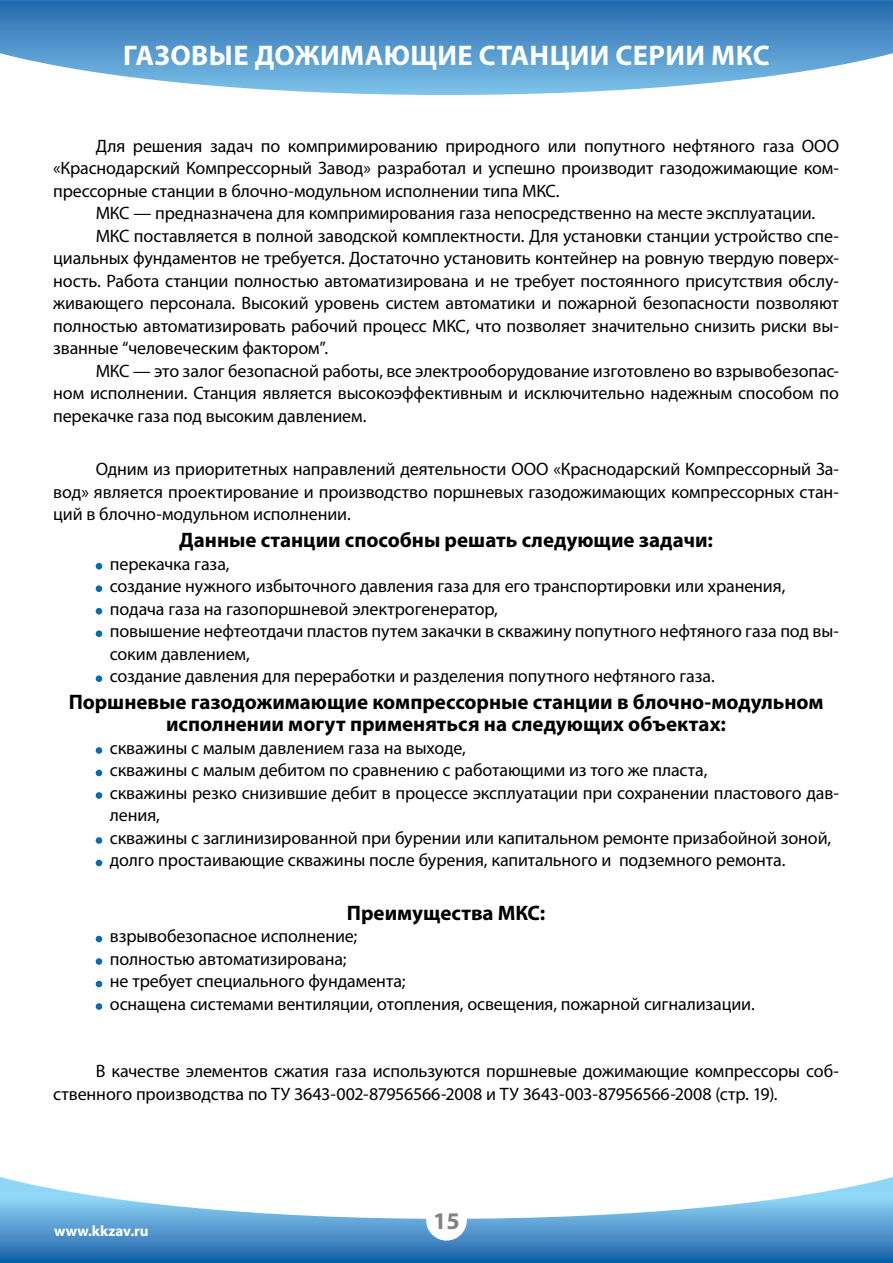
<style>
.page{position:relative;width:893px;height:1263px;background:#fff}
.page>*{position:absolute;margin:0;border:0;box-sizing:border-box;transform-origin:0 0}
.t1{font:700 28.5px "Myriad Pro";letter-spacing:.015em;color:#fff}
.t2{font:700 24px "Myriad Pro";color:#808285}
.t3{font:700 21px/22.5px "Myriad Pro";color:#000;text-align:center}
.t4{font:18px/22.5px "Myriad Pro";letter-spacing:-.005em;color:#000}
.t5{font:700 15px "Myriad Pro";color:#fff}
</style>
<div class="page">
<svg style="left:0;top:0;width:892px;height:95px;background:#639fcf"></svg>
<svg style="left:0;top:1177px;width:892px;height:86px"></svg>
<div style="left:426px;top:1200px;width:41px;height:40px;background:#fff;border-radius:50%"></div>
<svg style="left:892px;top:0;width:1px;height:54px"></svg>
<svg style="left:892px;top:1177px;width:1px;height:86px"></svg>
<svg style="left:96px;top:563px;width:6px;height:6px"></svg>
<div style="left:96px;top:585px;width:6px;height:7px;background:#006eab;border-radius:50%"></div>
<svg style="left:96px;top:608px;width:6px;height:6px"></svg>
<div style="left:96px;top:630px;width:6px;height:7px;background:#006eab;border-radius:50%"></div>
<div style="left:96px;top:675px;width:6px;height:7px;background:#006eab;border-radius:50%"></div>
<div style="left:96px;top:747px;width:6px;height:7px;background:#006eab;border-radius:50%"></div>
<svg style="left:96px;top:770px;width:6px;height:6px"></svg>
<div style="left:96px;top:792px;width:6px;height:7px;background:#006eab;border-radius:50%"></div>
<div style="left:96px;top:837px;width:6px;height:7px;background:#006eab;border-radius:50%"></div>
<svg style="left:96px;top:860px;width:6px;height:6px"></svg>
<svg style="left:96px;top:936px;width:6px;height:6px"></svg>
<div style="left:96px;top:958px;width:6px;height:7px;background:#006eab;border-radius:50%"></div>
<svg style="left:96px;top:981px;width:6px;height:6px"></svg>
<div style="left:96px;top:1003px;width:6px;height:7px;background:#006eab;border-radius:50%"></div>
<h1 class="t1" style="left:123px;top:36px;width:648px">ГАЗОВЫЕ ДОЖИМАЮЩИЕ СТАНЦИИ СЕРИИ МКС</h1>
<p class="t4" style="left:53px;top:134px;width:787px;text-align:justify;text-indent:43px">Для решения задач по компримированию природного или попутного нефтяного газа ООО «Краснодарский Компрессорный Завод» разработал и успешно производит газодожимающие ком&shy;прессорные станции в блочно-модульном исполнении типа МКС.</p>
<p class="t4" style="left:96px;top:202px;width:721px">МКС — предназначена для компримирования газа непосредственно на месте эксплуатации.</p>
<p class="t4" style="left:96px;top:224px;width:745px">МКС поставляется в полной заводской комплектности. Для установки станции устройство спе-</p>
<p class="t4" style="left:53px;top:247px;width:787px">циальных фундаментов не требуется. Достаточно установить контейнер на ровную твердую поверх-</p>
<p class="t4" style="left:53px;top:269px;width:787px">ность. Работа станции полностью автоматизирована и не требует постоянного присутствия обслу-</p>
<p class="t4" style="left:53px;top:292px;width:787px">живающего персонала. Высокий уровень систем автоматики и пожарной безопасности позволяют</p>
<p class="t4" style="left:53px;top:314px;width:787px">полностью автоматизировать рабочий процесс МКС, что позволяет значительно снизить риски вы-</p>
<p class="t4" style="left:53px;top:337px;width:277px">званные “человеческим фактором”.</p>
<p class="t4" style="left:96px;top:359px;width:745px">МКС — это залог безопасной работы, все электрооборудование изготовлено во взрывобезопас-</p>
<p class="t4" style="left:53px;top:382px;width:787px">ном исполнении. Станция является высокоэффективным и исключительно надежным способом по</p>
<p class="t4" style="left:53px;top:404px;width:315px">перекачке газа под высоким давлением.</p>
<p class="t4" style="left:53px;top:458px;width:787px;text-align:justify;text-indent:43px">Одним из приоритетных направлений деятельности ООО «Краснодарский Компрессорный За&shy;вод» является проектирование и производство поршневых газодожимающих компрессорных стан&shy;ций в блочно-модульном исполнении.</p>
<p class="t3" style="left:179px;top:528px;width:535px">Данные станции способны решать следующие задачи:</p>
<p class="t4" style="left:110px;top:552px;width:731px">перекачка газа,<br>создание нужного избыточного давления газа для его транспортировки или хранения, подача газа на газопоршневой электрогенератор,<br>повышение нефтеотдачи пластов путем закачки в скважину попутного нефтяного газа под вы&shy;соким давлением,<br>создание давления для переработки и разделения попутного нефтяного газа.</p>
<p class="t3" style="left:69px;top:690px;width:756px">Поршневые газодожимающие компрессорные станции в блочно-модульном исполнении могут применяться на следующих объектах:</p>
<p class="t4" style="left:110px;top:736px;width:731px">скважины с малым давлением газа на выходе,<br>скважины с малым дебитом по сравнению с работающими из того же пласта,<br>скважины резко снизившие дебит в процессе эксплуатации при сохранении пластового дав&shy;ления,<br>скважины с заглинизированной при бурении или капитальном ремонте призабойной зоной, долго простаивающие скважины после бурения, капитального и подземного ремонта.</p>
<p class="t3" style="left:347px;top:901px;width:200px">Преимущества МКС:</p>
<p class="t4" style="left:110px;top:925px;width:646px">взрывобезопасное исполнение;<br>полностью автоматизирована;<br>не требует специального фундамента;<br>оснащена системами вентиляции, отопления, освещения, пожарной сигнализации.</p>
<p class="t4" style="left:53px;top:1060px;width:787px;text-indent:43px">В качестве элементов сжатия газа используются поршневые дожимающие компрессоры соб&shy;ственного производства по ТУ 3643-002-87956566-2008 и ТУ 3643-003-87956566-2008 (стр. 19).</p>
<p class="t5" style="left:54px;top:1221px;width:96px">www.kkzav.ru</p>
<h2 class="t2" style="left:433px;top:1205px;width:28px">15</h2>
</div>
